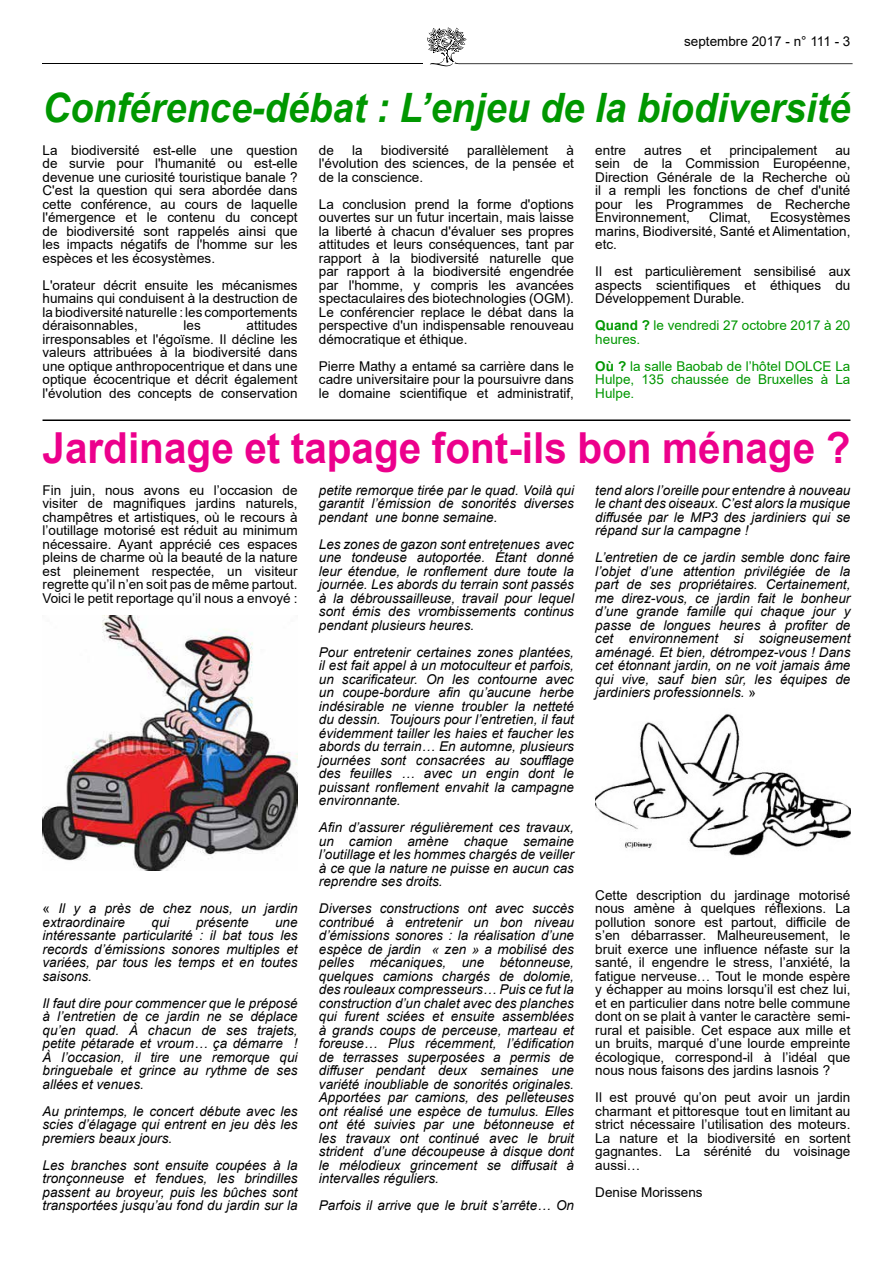
<style>
.page{position:relative;width:893px;height:1263px;background:#fff}
.page>*{position:absolute;margin:0;border:0;box-sizing:border-box;transform-origin:0 0}
.t1{font:700 42.75px "Arial";color:#ec008c;scale:.95 1}
.t2{font:italic 700 40.5px "Arial";color:#009700;scale:.94 1}
.t3{font:italic 13.5px/13.5px "Arial";color:#000;text-align:justify}
.t4{font:13.5px/13.5px "Arial";color:#000;text-align:justify}
.t5{font:13.5px/13.5px "Arial";color:#009700}
.s1{font-weight:700}
.s2{font-style:normal}
</style>
<div class="page">
<svg style="left:427px;top:27px;width:426px;height:39px"></svg>
<hr style="left:43px;top:63px;width:380px;height:1px;background:#000">
<img style="left:43px;top:615px;width:255px;height:255px">
<img style="left:595px;top:713px;width:255px;height:144px">
<hr style="left:43px;top:419px;width:807px;height:2px;background:#000">
<p class="t4" style="left:684px;top:34px;width:168px">septembre 2017 - n° 111 - 3</p>
<h2 class="t2" style="left:43px;top:81px;width:861px">Conférence-débat : L’enjeu de la biodiversité</h2>
<p class="t4" style="left:43px;top:143px;width:257px">La biodiversité est-elle une question de survie pour l'humanité ou est-elle devenue une curiosité touristique banale ?<br>C'est la question qui sera abordée dans cette conférence, au cours de laquelle l'émergence et le contenu du concept de biodiversité sont rappelés ainsi que les impacts négatifs de l'homme sur les espèces et les écosystèmes.</p>
<p class="t4" style="left:43px;top:278px;width:257px">L'orateur décrit ensuite les mécanismes humains qui conduisent à la destruction de la biodiversité naturelle : les comportements déraisonnables,</p>
<p class="t4" style="left:319px;top:143px;width:257px;text-indent:248px">à l'évolution des sciences, de la pensée et de la conscience.</p>
<p class="t4" style="left:319px;top:197px;width:257px">La conclusion prend la forme d'options ouvertes sur un futur incertain, mais laisse la liberté à chacun d'évaluer ses propres attitudes et leurs conséquences, tant par rapport à la biodiversité naturelle que par rapport à la biodiversité engendrée par l'homme, y compris les avancées spectaculaires des biotechnologies (OGM).<br>Le conférencier replace le débat dans la perspective d'un indispensable renouveau démocratique et éthique.</p>
<p class="t4" style="left:319px;top:359px;width:257px">Pierre Mathy a entamé sa carrière dans le cadre universitaire pour la poursuivre dans le domaine scientifique et administratif,</p>
<p class="t4" style="left:319px;top:143px;width:17px">de</p>
<p class="t4" style="left:352px;top:143px;width:12px">la</p>
<p class="t4" style="left:381px;top:143px;width:70px">biodiversité</p>
<p class="t4" style="left:467px;top:143px;width:83px">parallèlement</p>
<p class="t4" style="left:595px;top:143px;width:32px">entre</p>
<p class="t4" style="left:644px;top:143px;width:39px">autres</p>
<p class="t4" style="left:700px;top:143px;width:13px">et</p>
<p class="t4" style="left:729px;top:143px;width:89px">principalement</p>
<p class="t4" style="left:595px;top:143px;width:257px;text-indent:240px">au sein de la Commission Européenne, Direction Générale de la Recherche où il a rempli les fonctions de chef d'unité pour les Programmes de Recherche Environnement,</p>
<p class="t4" style="left:709px;top:211px;width:43px">Climat,</p>
<p class="t4" style="left:595px;top:211px;width:257px;text-indent:175px">Ecosystèmes marins, Biodiversité, Santé et Alimentation, etc.</p>
<p class="t4" style="left:595px;top:265px;width:257px">Il est particulièrement sensibilisé aux aspects scientifiques et éthiques du Développement Durable.</p>
<p class="t5" style="left:595px;top:319px;width:257px"><span class="s1">Quand ?</span> le vendredi 27 octobre 2017 à 20 heures.</p>
<p class="t5" style="left:595px;top:359px;width:257px;text-align:justify"><span class="s1">Où ?</span> la salle Baobab de l’hôtel DOLCE La Hulpe, 135 chaussée de Bruxelles à La Hulpe.</p>
<p class="t4" style="left:43px;top:319px;width:257px;text-indent:204px">attitudes irresponsables et l'égoïsme. Il décline les valeurs attribuées à la biodiversité dans une optique anthropocentrique et dans une optique écocentrique et décrit également l'évolution des concepts de conservation</p>
<p class="t4" style="left:184px;top:319px;width:19px">les</p>
<h1 class="t1" style="left:43px;top:418px;width:852px">Jardinage et tapage font-ils bon ménage ?</h1>
<p class="t4" style="left:43px;top:483px;width:257px">Fin juin, nous avons eu l’occasion de visiter de magnifiques jardins naturels, champêtres et artistiques, où le recours à l’outillage motorisé est réduit au minimum nécessaire. Ayant apprécié ces espaces pleins de charme où la beauté de la nature est pleinement respectée, un visiteur regrette qu’il n’en soit pas de même partout.<br>Voici le petit reportage qu’il nous a envoyé :</p>
<p class="t3" style="left:319px;top:483px;width:257px">petite remorque tirée par le quad. Voilà qui garantit l’émission de sonorités diverses pendant une bonne semaine.</p>
<p class="t3" style="left:319px;top:537px;width:257px">Les zones de gazon sont entretenues avec une tondeuse autoportée. Étant donné leur étendue, le ronflement dure toute la journée. Les abords du terrain sont passés à la débroussailleuse, travail pour lequel sont émis des vrombissements continus pendant plusieurs heures.</p>
<p class="t3" style="left:319px;top:645px;width:257px">Pour entretenir certaines zones plantées, il est fait appel à un motoculteur et parfois, un scarificateur. On les contourne avec un coupe-bordure afin qu’aucune herbe indésirable ne vienne troubler la netteté du dessin. Toujours pour l’entretien, il faut évidemment tailler les haies et faucher les abords du terrain… En automne, plusieurs journées sont consacrées au soufflage des feuilles … avec un engin dont le puissant ronflement envahit la campagne environnante.</p>
<p class="t3" style="left:319px;top:821px;width:257px">Afin d’assurer régulièrement ces travaux, un camion amène chaque semaine l’outillage et les hommes chargés de veiller à ce que la nature ne puisse en aucun cas reprendre ses droits.</p>
<p class="t3" style="left:319px;top:902px;width:257px">Diverses constructions ont avec succès contribué à entretenir un bon niveau d’émissions sonores : la réalisation d’une espèce de jardin « zen » a mobilisé des pelles mécaniques, une bétonneuse, quelques camions chargés de dolomie, des rouleaux compresseurs… Puis ce fut la construction d’un chalet avec des planches qui furent sciées et ensuite assemblées à grands coups de perceuse, marteau et foreuse… Plus récemment, l’édification de terrasses superposées a permis de diffuser pendant deux semaines une variété inoubliable de sonorités originales.<br>Apportées par camions, des pelleteuses ont réalisé une espèce de tumulus. Elles ont été suivies par une bétonneuse et les travaux ont continué avec le bruit strident d’une découpeuse à disque dont le mélodieux grincement se diffusait à intervalles réguliers.</p>
<p class="t3" style="left:319px;top:1199px;width:257px">Parfois il arrive que le bruit s’arrête… On</p>
<p class="t3" style="left:595px;top:483px;width:257px">tend alors l’oreille pour entendre à nouveau le chant des oiseaux. C’est alors la musique diffusée par le MP3 des jardiniers qui se répand sur la campagne !</p>
<p class="t3" style="left:595px;top:551px;width:257px">L’entretien de ce jardin semble donc faire l’objet d’une attention privilégiée de la part de ses propriétaires. Certainement, me direz-vous, ce jardin fait le bonheur d’une grande famille qui chaque jour y passe de longues heures à profiter de cet environnement si soigneusement aménagé. Et bien, détrompez-vous ! Dans cet étonnant jardin, on ne voit jamais âme qui vive, sauf bien sûr, les équipes de jardiniers professionnels. <span class="s2">»</span></p>
<p class="t4" style="left:595px;top:888px;width:257px">Cette description du jardinage motorisé nous amène à quelques réflexions. La pollution sonore est partout, difficile de s’en débarrasser. Malheureusement, le bruit exerce une influence néfaste sur la santé, il engendre le stress, l’anxiété, la fatigue nerveuse… Tout le monde espère y échapper au moins lorsqu’il est chez lui, et en particulier dans notre belle commune dont on se plait à vanter le caractère semi&shy;rural et paisible. Cet espace aux mille et un bruits, marqué d’une lourde empreinte écologique, correspond-il à l’idéal que nous nous faisons des jardins lasnois ?</p>
<p class="t4" style="left:595px;top:1091px;width:257px">Il est prouvé qu’on peut avoir un jardin charmant et pittoresque tout en limitant au strict nécessaire l’utilisation des moteurs.<br>La nature et la biodiversité en sortent gagnantes. La sérénité du voisinage aussi…</p>
<p class="t4" style="left:595px;top:1185px;width:109px">Denise Morissens</p>
<p class="t3" style="left:43px;top:902px;width:257px"><span class="s2">«</span> Il y a près de chez nous, un jardin extraordinaire</p>
<p class="t3" style="left:152px;top:915px;width:20px">qui</p>
<p class="t3" style="left:196px;top:915px;width:54px">présente</p>
<p class="t3" style="left:43px;top:915px;width:257px;text-indent:233px">une intéressante particularité : il bat tous les records d’émissions sonores multiples et variées, par tous les temps et en toutes saisons.</p>
<p class="t3" style="left:43px;top:996px;width:257px">Il faut dire pour commencer que le préposé à l’entretien de ce jardin ne se déplace qu’en quad. À chacun de ses trajets, petite pétarade et vroum… ça démarre !<br>À l’occasion, il tire une remorque qui bringuebale et grince au rythme de ses allées et venues.</p>
<p class="t3" style="left:43px;top:1104px;width:257px">Au printemps, le concert débute avec les scies d’élagage qui entrent en jeu dès les premiers beaux jours.</p>
<p class="t3" style="left:43px;top:1158px;width:257px">Les branches sont ensuite coupées à la tronçonneuse et fendues, les brindilles passent au broyeur, puis les bûches sont transportées jusqu’au fond du jardin sur la</p>
</div>
